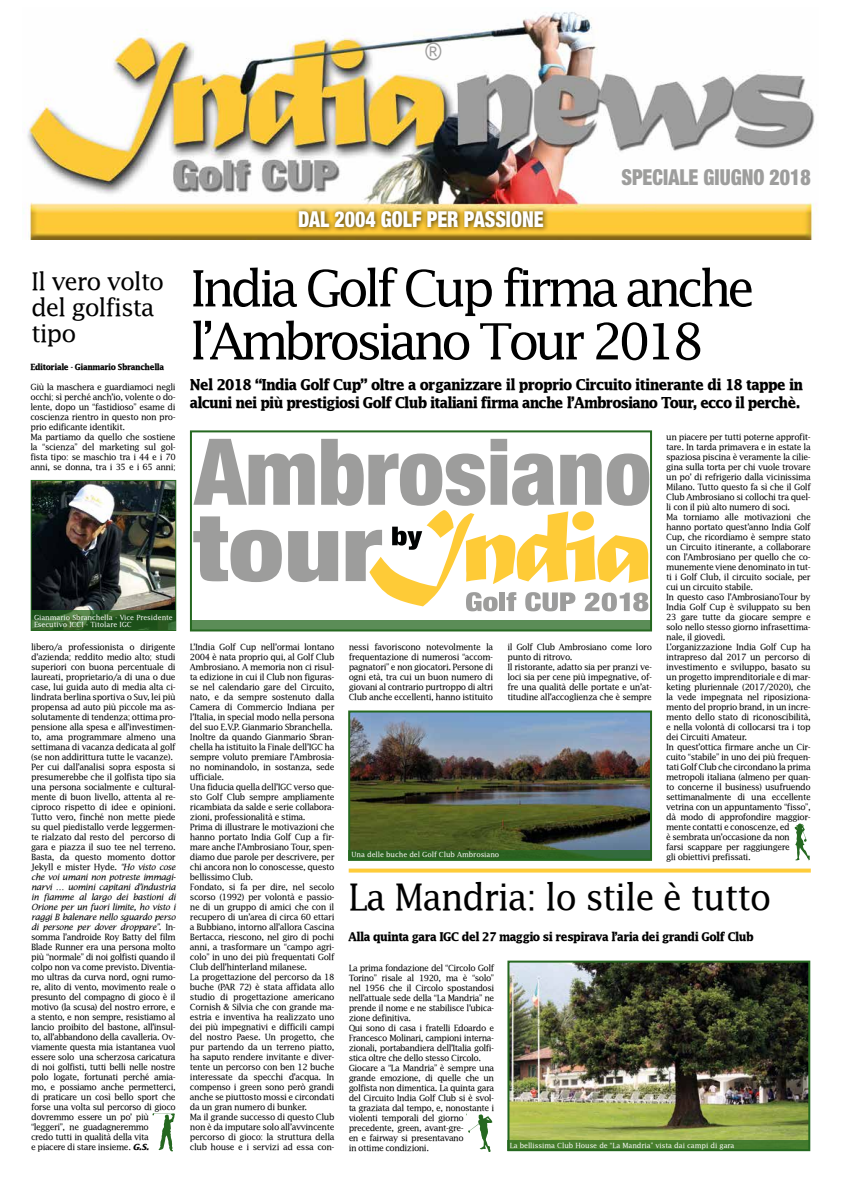
<style>
.page{position:relative;width:842px;height:1191px;background:#fff}
.page>*{position:absolute;margin:0;border:0;box-sizing:border-box;transform-origin:0 0}
.t1{font:50px/53px "Lucida";letter-spacing:-.095em;color:#000}
.t2{font:36px "Lucida";letter-spacing:-.04em;color:#000;scale:.96 1}
.t3{font:24px/26px "Lucida";letter-spacing:-.05em;color:#000}
.t4{font:24px "Arial";color:#9d9d9c;scale:.9 1}
.t5{font:900 condensed 22px "Helvetica Neue";color:#fff;scale:.9 1}
.t6{font:900 condensed 22px "Helvetica Neue";color:#9d9d9c;scale:.9 1}
.t7{font:700 15px/18px "Lucida";letter-spacing:-.05em;color:#000;scale:.9 1}
.t8{font:700 12px "Lucida";letter-spacing:-.05em;color:#000;scale:.9 1}
.t9{font:8.5px/10px "Lucida";letter-spacing:-.05em;color:#000}
.t10{font:700 8.5px "Lucida";letter-spacing:-.05em;color:#000;scale:.9 1}
.t11{font:7px/7px "Lucida";letter-spacing:-.01em;color:#fff}
.s1{font-style:italic}
.s2{font-weight:700;font-style:italic}
</style>
<div class="page">
<img style="left:351px;top:713px;width:298px;height:137px">
<div style="left:348px;top:710px;width:304px;height:150px;border:2px solid #256820"></div>
<img style="left:510px;top:963px;width:297px;height:177px">
<div style="left:507px;top:960px;width:303px;height:191px;border:2px solid #256820"></div>
<img style="left:23px;top:12px;width:794px;height:227px">
<img style="left:33px;top:482px;width:141px;height:128px">
<div style="left:31px;top:480px;width:145px;height:151px;border:1px solid #256820"></div>
<div style="left:190px;top:430px;width:462px;height:201px;border:2px solid #256820"></div>
<svg style="left:349px;top:868px;width:462px;height:4px;fill:#fecc3a"></svg>
<div style="left:294px;top:206px;width:256px;height:27px;background:#000;opacity:.75"></div>
<svg style="left:32px;top:610px;width:143px;height:20px;fill:#21531d"></svg>
<div style="left:191px;top:620px;width:461px;height:10px;background:#5b8d57"></div>
<svg style="left:507px;top:1140px;width:303px;height:11px;fill:#467c2d"></svg>
<svg style="left:152px;top:1113px;width:23px;height:38px"></svg>
<svg style="left:468px;top:1114px;width:25px;height:37px"></svg>
<svg style="left:794px;top:823px;width:16px;height:37px"></svg>
<svg style="left:193px;top:439px;width:456px;height:172px"></svg>
<svg style="left:349px;top:850px;width:303px;height:10px;fill:#2d6320"></svg>
<h3 class="t4" style="left:425px;top:35px;width:19px">®</h3>
<h3 class="t5" style="left:298px;top:201px;width:274px">DAL 2004 GOLF PER PASSIONE</h3>
<h3 class="t6" style="left:621px;top:159px;width:212px">SPECIALE GIUGNO 2018</h3>
<h3 class="t3" style="left:31px;top:267px;width:135px">Il vero volto del golfista tipo</h3>
<h1 class="t1" style="left:190px;top:261px;width:567px">India Golf Cup firma anche l’Ambrosiano Tour 2018</h1>
<h3 class="t7" style="left:190px;top:375px;width:683px">Nel 2018 “India Golf Cup” oltre a organizzare il proprio Circuito itinerante di 18 tappe in alcuni nei più prestigiosi Golf Club italiani firma anche l’Ambrosiano Tour, ecco il perchè.</h3>
<p class="t10" style="left:30px;top:362px;width:150px">Editoriale - Gianmario Sbranchella</p>
<p class="t9" style="left:30px;top:382px;width:147px">Giù la maschera e guardiamoci negli occhi; sì perché anch’io, volente o do&shy;lente, dopo un “fastidioso” esame di coscienza rientro in questo non pro&shy;prio edificante identikit.<br>Ma partiamo da quello che sostiene la “scienza” del marketing sul gol&shy;fista tipo: se maschio tra i 44 e i 70 anni, se donna, tra i 35 e i 65 anni;</p>
<p class="t9" style="left:666px;top:432px;width:146px">un piacere per tutti poterne approfit&shy;tare. In tarda primavera e in estate la spaziosa piscina è veramente la cilie&shy;gina sulla torta per chi vuole trovare un po’ di refrigerio dalla vicinissima Milano. Tutto questo fa sì che il Golf Club Ambrosiano si collochi tra quel&shy;li con il più alto numero di soci.<br>Ma torniamo alle motivazioni che hanno portato quest’anno India Golf Cup, che ricordiamo è sempre stato un Circuito itinerante, a collaborare con l’Ambrosiano per quello che co&shy;munemente viene denominato in tut&shy;ti i Golf Club, il circuito sociale, per cui un circuito stabile.<br>In questo caso l’AmbrosianoTour by India Golf Cup è sviluppato su ben 23 gare tutte da giocare sempre e solo nello stesso giorno infrasettima&shy;nale, il giovedì.<br>L’organizzazione India Golf Cup ha intrapreso dal 2017 un percorso di investimento e sviluppo, basato su un progetto imprenditoriale e di mar&shy;keting pluriennale (2017/2020), che la vede impegnata nel riposiziona&shy;mento del proprio brand, in un incre&shy;mento dello stato di riconoscibilità, e nella volontà di collocarsi tra i top dei Circuiti Amateur.<br>In quest’ottica firmare anche un Cir&shy;cuito “stabile” in uno dei più frequen&shy;tati Golf Club che circondano la prima metropoli italiana (almeno per quan&shy;to concerne il business) usufruendo settimanalmente di una eccellente vetrina con un appuntamento “fisso”, dà modo di approfondire maggior&shy;mente contatti e conoscenze, ed<br>è sembrata un’occasione da non<br>farsi scappare per raggiungere<br>gli obiettivi prefissati.</p>
<h2 class="t2" style="left:348px;top:875px;width:442px">La Mandria: lo stile è tutto</h2>
<h3 class="t8" style="left:348px;top:929px;width:452px">Alla quinta gara IGC del 27 maggio si respirava l’aria dei grandi Golf Club</h3>
<p class="t9" style="left:349px;top:962px;width:147px">La prima fondazione del “Circolo Golf Torino” risale al 1920, ma è “solo” nel 1956 che il Circolo spostandosi nell’attuale sede della “La Mandria” ne prende il nome e ne stabilisce l’ubica&shy;zione definitiva.<br>Qui sono di casa i fratelli Edoardo e Francesco Molinari, campioni interna&shy;zionali, portabandiera dell’Italia golfi&shy;stica oltre che dello stesso Circolo.<br>Giocare a “La Mandria” è sempre una grande emozione, di quelle che un golfista non dimentica. La quinta gara del Circuito India Golf Club si è svol&shy;ta graziata dal tempo, e, nonostante i violenti temporali del giorno precedente, green, avant-gre-<br>en e fairway si presentavano<br>in ottime condizioni.</p>
<p class="t11" style="left:34px;top:614px;width:140px">Gianmario Sbranchella - Vice Presidente<br>Esecutivo ICCI - Titolare IGC</p>
<p class="t9" style="left:190px;top:642px;width:146px">L’India Golf Cup nell’ormai lontano 2004 è nata proprio qui, al Golf Club Ambrosiano. A memoria non ci risul&shy;ta edizione in cui il Club non figuras&shy;se nel calendario gare del Circuito, nato, e da sempre sostenuto dalla Camera di Commercio Indiana per l’Italia, in special modo nella persona del suo E.V.P. Gianmario Sbranchella.<br>Inoltre da quando Gianmario Sbran&shy;chella ha istituito la Finale dell’IGC ha sempre voluto premiare l’Ambrosia&shy;no nominandolo, in sostanza, sede ufficiale.<br>Una fiducia quella dell’IGC verso que&shy;sto Golf Club sempre ampliamente ricambiata da salde e serie collabora&shy;zioni, professionalità e stima.<br>Prima di illustrare le motivazioni che hanno portato India Golf Cup a fir&shy;mare anche l’Ambrosiano Tour, spen&shy;diamo due parole per descrivere, per chi ancora non lo conoscesse, questo bellissimo Club.<br>Fondato, si fa per dire, nel secolo scorso (1992) per volontà e passio&shy;ne di un gruppo di amici che con il recupero di un’area di circa 60 ettari a Bubbiano, intorno all’allora Cascina Bertacca, riescono, nel giro di pochi anni, a trasformare un “campo agri&shy;colo” in uno dei più frequentati Golf Club dell’hinterland milanese.<br>La progettazione del percorso da 18 buche (PAR 72) è stata affidata allo studio di progettazione americano Cornish &amp; Silvia che con grande ma&shy;estria e inventiva ha realizzato uno dei più impegnativi e difficili campi del nostro Paese. Un progetto, che pur partendo da un terreno piatto, ha saputo rendere invitante e diver&shy;tente un percorso con ben 12 buche interessate da specchi d’acqua. In compenso i green sono però grandi anche se piuttosto mossi e circondati da un gran numero di bunker.<br>Ma il grande successo di questo Club non è da imputare solo all’avvincente percorso di gioco: la struttura della club house e i servizi ad essa con-</p>
<p class="t9" style="left:349px;top:642px;width:146px;text-align:justify">nessi favoriscono notevolmente la frequentazione di numerosi “accom&shy;pagnatori” e non giocatori. Persone di ogni età, tra cui un buon numero di giovani al contrario purtroppo di altri Club anche eccellenti, hanno istituito</p>
<p class="t9" style="left:507px;top:642px;width:146px">il Golf Club Ambrosiano come loro punto di ritrovo.<br>Il ristorante, adatto sia per pranzi ve&shy;loci sia per cene più impegnative, of&shy;fre una qualità delle portate e un’at&shy;titudine all’accoglienza che è sempre</p>
<p class="t9" style="left:31px;top:642px;width:146px">libero/a professionista o dirigente d’azienda; reddito medio alto; studi superiori con buona percentuale di laureati, proprietario/a di una o due case, lui guida auto di media alta ci&shy;lindrata berlina sportiva o Suv, lei più propensa ad auto più piccole ma as&shy;solutamente di tendenza; ottima pro&shy;pensione alla spesa e all’investimen&shy;to, ama programmare almeno una settimana di vacanza dedicata al golf (se non addirittura tutte le vacanze).<br>Per cui dall’analisi sopra esposta si presumerebbe che il golfista tipo sia una persona socialmente e cultural&shy;mente di buon livello, attenta al re&shy;ciproco rispetto di idee e opinioni.<br>Tutto vero, finché non mette piede su quel piedistallo verde leggermen&shy;te rialzato dal resto del percorso di gara e piazza il suo tee nel terreno.<br>Basta, da questo momento dottor Jekyll e mister Hyde. <span class="s1">“Ho visto cose che voi umani non potreste immagi&shy;narvi … uomini capitani d’industria in fiamme al largo dei bastioni di Orione per un fuori limite, ho visto i raggi B balenare nello sguardo perso di persone per dover droppare”</span>. In&shy;somma l’androide Roy Batty del film Blade Runner era una persona molto più “normale” di noi golfisti quando il colpo non va come previsto. Diventia&shy;mo ultras da curva nord, ogni rumo&shy;re, alito di vento, movimento reale o presunto del compagno di gioco è il motivo (la scusa) del nostro errore, e a stento, e non sempre, resistiamo al lancio proibito del bastone, all’insul&shy;to, all’abbandono della cavalleria. Ov&shy;viamente questa mia istantanea vuol essere solo una scherzosa caricatura di noi golfisti, tutti belli nelle nostre polo logate, fortunati perché amia&shy;mo, e possiamo anche permetterci, di praticare un così bello sport che forse una volta sul percorso di gioco dovremmo essere un po’ più “leggeri”, ne guadagneremmo<br>credo tutti in qualità della vita<br>e piacere di stare insieme. <span class="s2">G.S.</span></p>
<p class="t11" style="left:351px;top:851px;width:149px">Una delle buche del Golf Club Ambrosiano</p>
<p class="t11" style="left:510px;top:1141px;width:226px">La bellissima Club House de “La Mandria” vista dai campi di gara</p>
</div>
